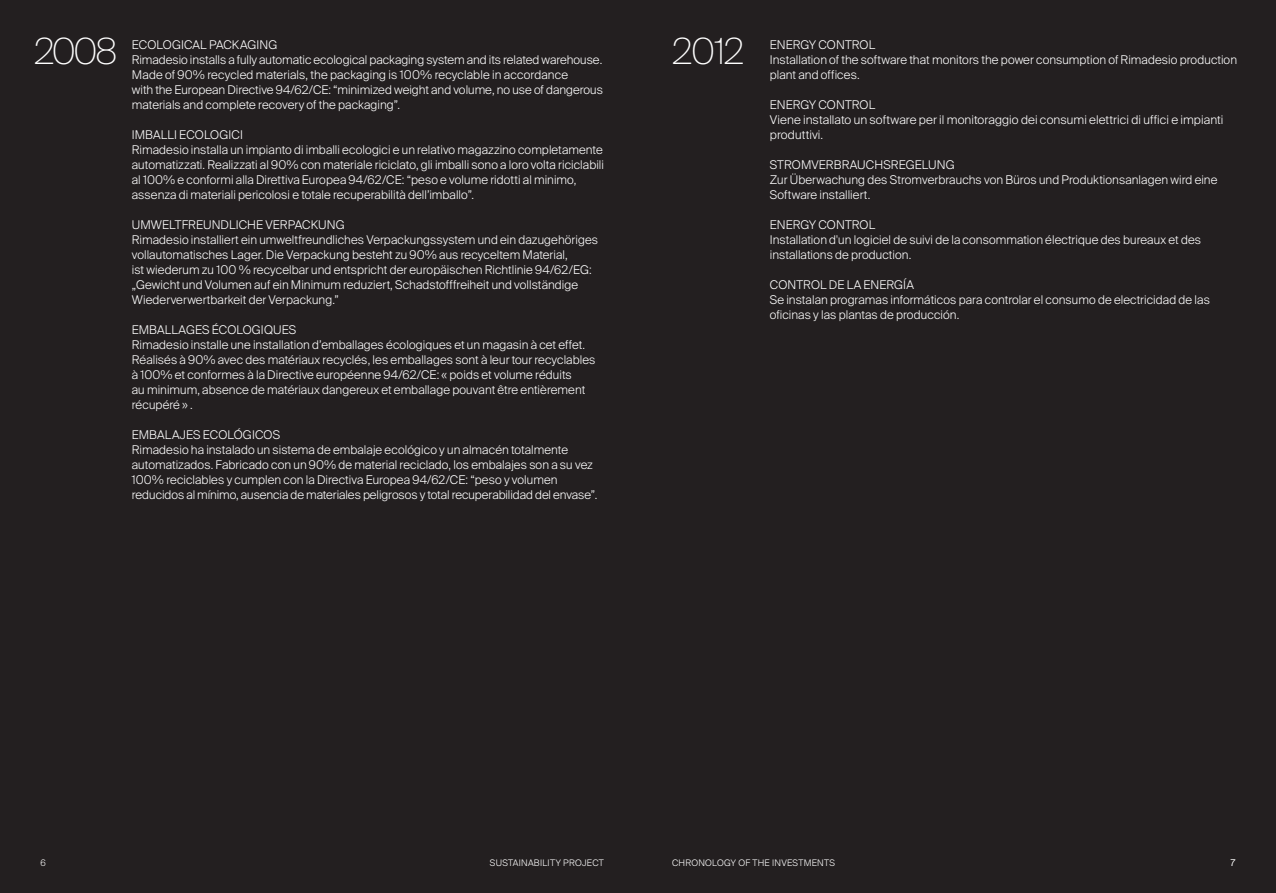
<style>
.page{position:relative;width:1276px;height:893px;background:#231f20}
.page>*{position:absolute;margin:0;border:0;box-sizing:border-box;transform-origin:0 0}
.SUISSE_9_3_10_5{font:100 36px "Suisse Intl";letter-spacing:-.06em;color:#fff}
.SUISSE_9_3_10_5-2{font:300 12px/15px "Suisse Intl";letter-spacing:.005em;color:#fff}
.t1{font:300 9px "Suisse Intl";letter-spacing:.03em;color:#fff}
</style>
<div class="page">
<p class="SUISSE_9_3_10_5" style="left:34px;top:31px;width:85px">2008</p>
<p class="SUISSE_9_3_10_5" style="left:672px;top:31px;width:74px">2012</p>
<p class="SUISSE_9_3_10_5-2" style="left:132px;top:37px;width:147px">ECOLOGICAL PACKAGING</p>
<p class="SUISSE_9_3_10_5-2" style="left:132px;top:52px;width:473px">Rimadesio installs a fully automatic ecological packaging system and its related warehouse.<br>Made of 90% recycled materials, the packaging is 100% recyclable in accordance<br>with the European Directive 94/62/CE: “minimized weight and volume, no use of dangerous materials and complete recovery of the packaging”.</p>
<p class="SUISSE_9_3_10_5-2" style="left:132px;top:127px;width:113px">IMBALLI ECOLOGICI</p>
<p class="SUISSE_9_3_10_5-2" style="left:132px;top:142px;width:473px">Rimadesio installa un impianto di imballi ecologici e un relativo magazzino completamente automatizzati. Realizzati al 90% con materiale riciclato, gli imballi sono a loro volta riciclabili al 100% e conformi alla Direttiva Europea 94/62/CE: “peso e volume ridotti al minimo, assenza di materiali pericolosi e totale recuperabilità dell’imballo”.</p>
<p class="SUISSE_9_3_10_5-2" style="left:132px;top:217px;width:214px">UMWELTFREUNDLICHE VERPACKUNG</p>
<p class="SUISSE_9_3_10_5-2" style="left:132px;top:232px;width:468px">Rimadesio installiert ein umweltfreundliches Verpackungssystem und ein dazugehöriges vollautomatisches Lager. Die Verpackung besteht zu 90% aus recyceltem Material,<br>ist wiederum zu 100 % recycelbar und entspricht der europäischen Richtlinie 94/62/EG: „Gewicht und Volumen auf ein Minimum reduziert, Schadstofffreiheit und vollständige Wiederverwertbarkeit der Verpackung.”</p>
<p class="SUISSE_9_3_10_5-2" style="left:132px;top:322px;width:166px">EMBALLAGES ÉCOLOGIQUES</p>
<p class="SUISSE_9_3_10_5-2" style="left:132px;top:337px;width:465px">Rimadesio installe une installation d’emballages écologiques et un magasin à cet effet.<br>Réalisés à 90% avec des matériaux recyclés, les emballages sont à leur tour recyclables à 100% et conformes à la Directive européenne 94/62/CE: « poids et volume réduits<br>au minimum, absence de matériaux dangereux et emballage pouvant être entièrement récupéré » .</p>
<p class="SUISSE_9_3_10_5-2" style="left:132px;top:427px;width:150px">EMBALAJES ECOLÓGICOS</p>
<p class="SUISSE_9_3_10_5-2" style="left:132px;top:442px;width:467px">Rimadesio ha instalado un sistema de embalaje ecológico y un almacén totalmente automatizados. Fabricado con un 90% de material reciclado, los embalajes son a su vez 100% reciclables y cumplen con la Directiva Europea 94/62/CE: “peso y volumen reducidos al mínimo, ausencia de materiales peligrosos y total recuperabilidad del envase”.</p>
<p class="SUISSE_9_3_10_5-2" style="left:770px;top:37px;width:107px">ENERGY CONTROL</p>
<p class="SUISSE_9_3_10_5-2" style="left:770px;top:52px;width:469px">Installation of the software that monitors the power consumption of Rimadesio production plant and offices.</p>
<p class="SUISSE_9_3_10_5-2" style="left:770px;top:97px;width:107px">ENERGY CONTROL</p>
<p class="SUISSE_9_3_10_5-2" style="left:770px;top:112px;width:455px">Viene installato un software per il monitoraggio dei consumi elettrici di uffici e impianti produttivi.</p>
<p class="SUISSE_9_3_10_5-2" style="left:770px;top:157px;width:186px">STROMVERBRAUCHSREGELUNG</p>
<p class="SUISSE_9_3_10_5-2" style="left:770px;top:172px;width:449px">Zur Überwachung des Stromverbrauchs von Büros und Produktionsanlagen wird eine<br>Software installiert.</p>
<p class="SUISSE_9_3_10_5-2" style="left:770px;top:217px;width:107px">ENERGY CONTROL</p>
<p class="SUISSE_9_3_10_5-2" style="left:770px;top:232px;width:433px">Installation d'un logiciel de suivi de la consommation électrique des bureaux et des installations de production.</p>
<p class="SUISSE_9_3_10_5-2" style="left:770px;top:277px;width:146px">CONTROL DE LA ENERGÍA</p>
<p class="SUISSE_9_3_10_5-2" style="left:770px;top:292px;width:441px">Se instalan programas informáticos para controlar el consumo de electricidad de las oficinas y las plantas de producción.</p>
<p class="t1" style="left:40px;top:857px;width:7px">6</p>
<p class="t1" style="left:490px;top:857px;width:115px">SUSTAINABILITY PROJECT</p>
<p class="t1" style="left:672px;top:857px;width:164px">CHRONOLOGY OF THE INVESTMENTS</p>
<p class="t1" style="left:1230px;top:857px;width:6px">7</p>
</div>
